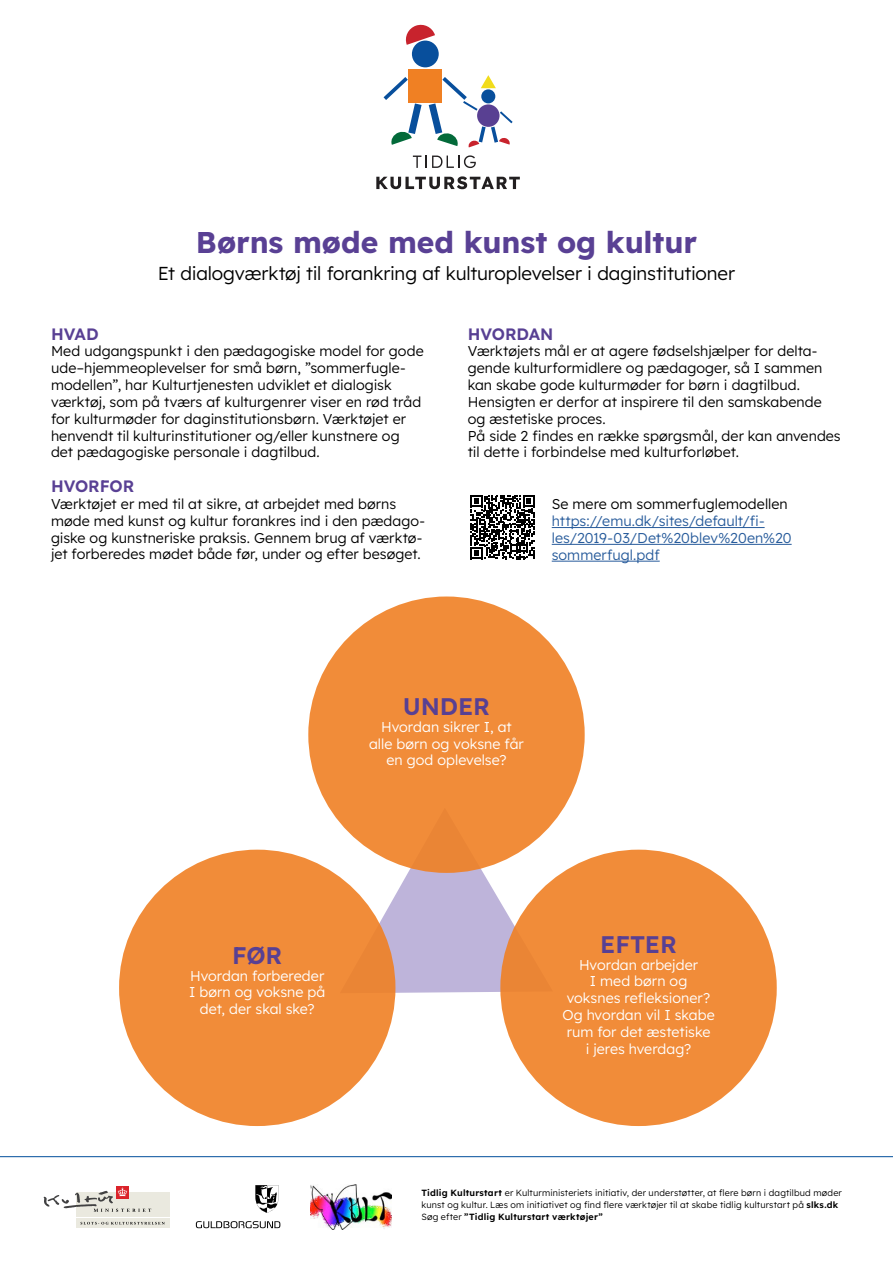
<style>
.page{position:relative;width:893px;height:1263px;background:#fff}
.page>*{position:absolute;margin:0;border:0;box-sizing:border-box;transform-origin:0 0}
.t1{font:700 30px "Lexend";color:#594094}
.t2{font:600 24px "Lexend";letter-spacing:-.005em;color:#584093}
.t3{font:300 18.75px "Lexend";letter-spacing:-.01em;color:#000}
.t4{font:600 16.5px "Lexend";color:#594094}
.t5{font:600 16.5px "Lexend";letter-spacing:-.005em;color:#584093}
.t6{font:300 14.25px/16.8px "Lexend";letter-spacing:.005em;color:#000}
.t7{font:300 14.25px/16.8px "Lexend";color:#fff;text-align:center}
.t8{font:300 14.25px/16.8px "Lexend";color:#275b9b}
.t9{font:300 9px/12px "Lexend";letter-spacing:.015em;color:#000}
.s1{font-weight:600}
</style>
<div class="page">
<hr style="left:0;top:1156px;width:893px;height:1px;background:#024f9c">
<svg style="left:405px;top:24px;width:30px;height:21px"></svg>
<div style="left:412px;top:41px;width:27px;height:26px;background:#084f9c;border-radius:50%"></div>
<svg style="left:384px;top:77px;width:38px;height:68px"></svg>
<svg style="left:429px;top:75px;width:84px;height:73px"></svg>
<div style="left:409px;top:69px;width:33px;height:34px;background:#f08023"></div>
<svg style="left:413px;top:155px;width:63px;height:13px"></svg>
<svg style="left:376px;top:176px;width:144px;height:13px"></svg>
<div style="left:76px;top:1192px;width:93px;height:25px;background:#eae9df"></div>
<div style="left:116px;top:1186px;width:13px;height:12px;background:#db232a"></div>
<div style="left:76px;top:1218px;width:93px;height:10px;background:#eae9df"></div>
<svg style="left:44px;top:1187px;width:107px;height:25px"></svg>
<svg style="left:80px;top:1222px;width:85px;height:2px"></svg>
<svg style="left:196px;top:1221px;width:84px;height:7px"></svg>
<svg style="left:255px;top:1185px;width:24px;height:28px"></svg>
<img style="left:311px;top:1184px;width:80px;height:45px">
<svg style="left:340px;top:827px;width:213px;height:166px"></svg>
<svg style="left:470px;top:495px;width:65px;height:64px"></svg>
<hr style="left:552px;top:527px;width:213px;height:1px;background:#275b9b">
<hr style="left:552px;top:544px;width:240px;height:1px;background:#275b9b">
<hr style="left:552px;top:561px;width:108px;height:1px;background:#275b9b">
<div style="left:308px;top:596px;width:277px;height:277px;background:#f18c39;border-radius:50%"></div>
<div style="left:500px;top:850px;width:277px;height:276px;background:#f18c39;border-radius:50%"></div>
<div style="left:119px;top:850px;width:276px;height:276px;background:#f18c39;border-radius:50%"></div>
<h1 class="t1" style="left:196px;top:221px;width:503px">Børns møde med kunst og kultur</h1>
<h3 class="t3" style="left:158px;top:260px;width:579px">Et dialogværktøj til forankring af kulturoplevelser i daginstitutioner</h3>
<p class="t4" style="left:51px;top:322px;width:49px">HVAD</p>
<p class="t6" style="left:51px;top:342px;width:374px">Med udgangspunkt i den pædagogiske model for gode ude–hjemmeoplevelser for små børn, ”sommerfugle&shy;modellen”, har Kulturtjenesten udviklet et dialogisk værktøj, som på tværs af kulturgenrer viser en rød tråd for kulturmøder for daginstitutionsbørn. Værktøjet er henvendt til kulturinstitutioner og/eller kunstnere og det pædagogiske personale i dagtilbud.</p>
<p class="t4" style="left:51px;top:474px;width:85px">HVORFOR</p>
<p class="t6" style="left:51px;top:495px;width:376px">Værktøjet er med til at sikre, at arbejdet med børns møde med kunst og kultur forankres ind i den pædago&shy;giske og kunstneriske praksis. Gennem brug af værktø&shy;jet forberedes mødet både før, under og efter besøget.</p>
<p class="t5" style="left:468px;top:322px;width:87px">HVORDAN</p>
<p class="t6" style="left:468px;top:342px;width:375px">Værktøjets mål er at agere fødselshjælper for delta&shy;gende kulturformidlere og pædagoger, så I sammen kan skabe gode kulturmøder for børn i dagtilbud.<br>Hensigten er derfor at inspirere til den samskabende og æstetiske proces.<br>På side 2 findes en række spørgsmål, der kan anvendes til dette i forbindelse med kulturforløbet.</p>
<p class="t6" style="left:552px;top:495px;width:238px">Se mere om sommerfuglemodellen</p>
<p class="t8" style="left:552px;top:512px;width:241px">https://emu.dk/sites/default/fi&shy;les/2019-03/Det%20blev%20en%20 sommerfugl.pdf</p>
<h2 class="t2" style="left:403px;top:689px;width:89px">UNDER</h2>
<p class="t7" style="left:369px;top:717px;width:156px">Hvordan sikrer I, at alle børn og voksne får en god oplevelse?</p>
<h2 class="t2" style="left:232px;top:938px;width:52px">FØR</h2>
<p class="t7" style="left:189px;top:966px;width:138px">Hvordan forbereder<br>I børn og voksne på det, der skal ske?</p>
<h2 class="t2" style="left:600px;top:927px;width:78px">EFTER</h2>
<p class="t7" style="left:562px;top:955px;width:154px">Hvordan arbejder<br>I med børn og voksnes refleksioner?<br>Og hvordan vil I skabe rum for det æstetiske<br>i jeres hverdag?</p>
<p class="t9" style="left:421px;top:1186px;width:422px"><span class="s1">Tidlig Kulturstart</span> er Kulturministeriets initiativ, der understøtter, at flere børn i dagtilbud møder kunst og kultur. Læs om initiativet og find flere værktøjer til at skabe tidlig kulturstart på <span class="s1">slks.dk<br></span>Søg efter <span class="s1">”Tidlig Kulturstart værktøjer”</span></p>
</div>
